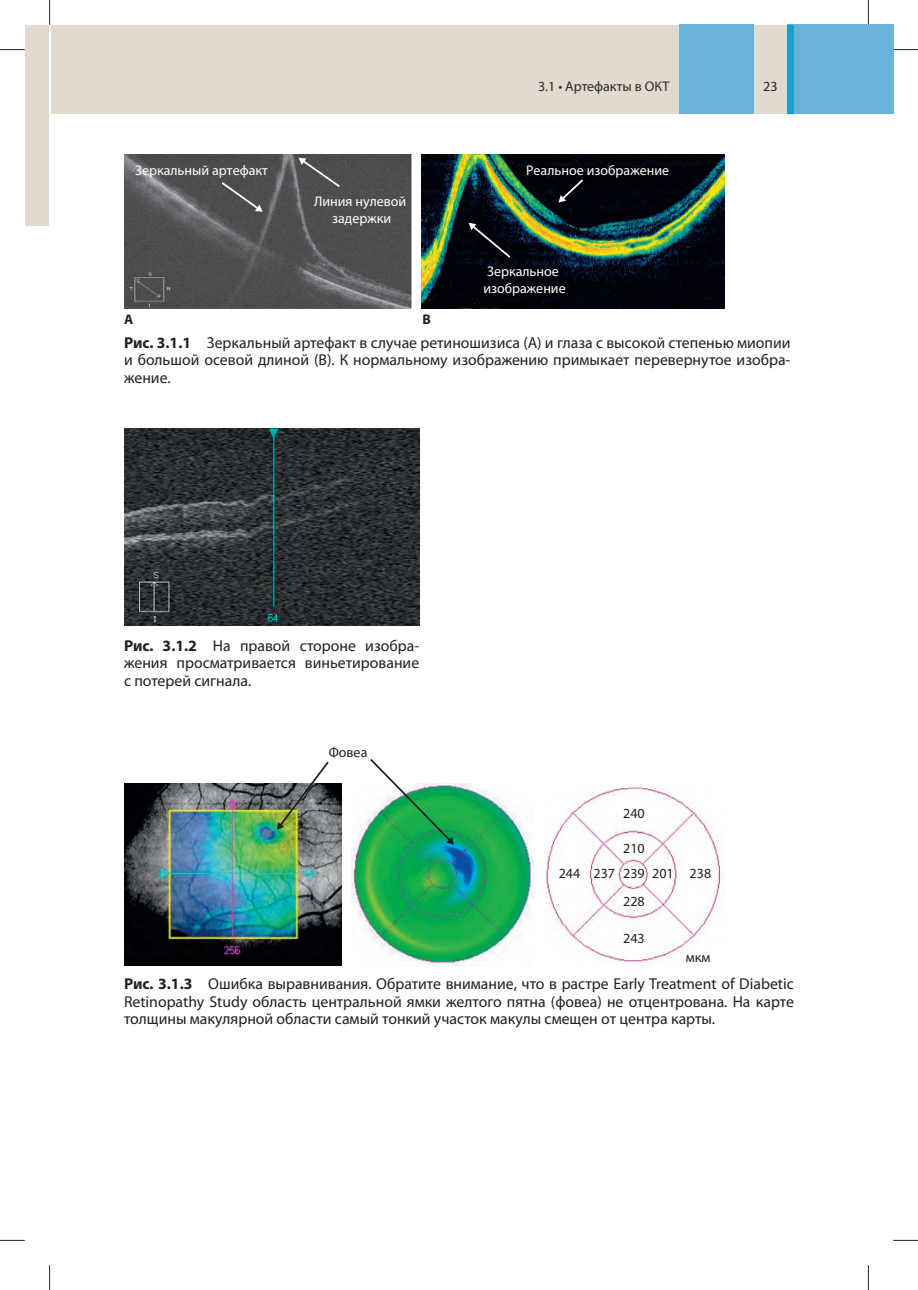
<style>
.page{position:relative;width:918px;height:1290px;background:#fff}
.page>*{position:absolute;margin:0;border:0;box-sizing:border-box;transform-origin:0 0}
.t1{font:15.75px/17.5px "Myriad Pro";color:#231f20;text-align:justify}
.t2{font:14px/16.8px "Myriad Pro";color:#fff;text-align:center}
.t3{font:14px/27.8px "Myriad Pro";color:#231f20}
.t4{font:14px "Myriad Pro";color:#2b292a}
.t5{font:700 14px "Myriad Pro";color:#231f20}
.s1{font-weight:700}
</style>
<div class="page">
<div style="left:51px;top:25px;width:841px;height:89px;background:#e1dbcf"></div>
<div style="left:787px;top:25px;width:106px;height:89px;background:#69b3d8"></div>
<div style="left:679px;top:25px;width:75px;height:89px;background:#69b3d8"></div>
<div style="left:787px;top:25px;width:7px;height:89px;background:#17a1cd"></div>
<div style="left:25px;top:25px;width:24px;height:200px;background:#e1dbcf"></div>
<img style="left:124px;top:784px;width:218px;height:182px">
<img style="left:352px;top:784px;width:181px;height:182px">
<img style="left:546px;top:787px;width:175px;height:175px">
<svg style="left:277px;top:761px;width:53px;height:69px"></svg>
<svg style="left:368px;top:759px;width:86px;height:85px"></svg>
<img style="left:124px;top:429px;width:295px;height:196px">
<img style="left:124px;top:154px;width:288px;height:155px">
<img style="left:421px;top:154px;width:303px;height:154px">
<svg style="left:220px;top:180px;width:43px;height:32px"></svg>
<svg style="left:298px;top:158px;width:44px;height:31px"></svg>
<svg style="left:468px;top:223px;width:44px;height:37px;background:#12141c"></svg>
<svg style="left:558px;top:178px;width:27px;height:24px"></svg>
<svg style="left:0;top:49px;width:25px;height:1px"></svg>
<svg style="left:893px;top:49px;width:25px;height:1px"></svg>
<svg style="left:0;top:1240px;width:25px;height:1px"></svg>
<svg style="left:893px;top:1240px;width:25px;height:1px"></svg>
<svg style="left:49px;top:0;width:1px;height:25px"></svg>
<svg style="left:49px;top:1265px;width:1px;height:25px"></svg>
<svg style="left:868px;top:0;width:1px;height:25px"></svg>
<svg style="left:868px;top:1265px;width:1px;height:25px"></svg>
<p class="t2" style="left:135px;top:163px;width:134px">Зеркальный артефакт</p>
<p class="t2" style="left:314px;top:194px;width:94px">Линия нулевой задержки</p>
<p class="t4" style="left:538px;top:81px;width:133px">3.1 • Артефакты в ОКТ</p>
<p class="t3" style="left:763px;top:74px;width:16px">23</p>
<p class="t2" style="left:526px;top:163px;width:144px">Реальное изображение</p>
<p class="t2" style="left:483px;top:264px;width:84px;text-align:left">Зеркальное изображение</p>
<p class="t5" style="left:124px;top:313px;width:11px">A</p>
<p class="t5" style="left:422px;top:313px;width:10px">B</p>
<p class="t1" style="left:124px;top:335px;width:668px"><span class="s1">Рис. 3.1.1</span> Зеркальный артефакт в случае ретиношизиса (A) и глаза с высокой степенью миопии и большой осевой длиной (B). К нормальному изображению примыкает перевернутое изобра&shy;жение.</p>
<p class="t1" style="left:124px;top:638px;width:297px"><span class="s1">Рис. 3.1.2</span> На правой стороне изобра&shy;жения просматривается виньетирование с потерей сигнала.</p>
<p class="t3" style="left:329px;top:740px;width:40px">Фовеа</p>
<p class="t3" style="left:623px;top:800px;width:23px">240</p>
<p class="t3" style="left:623px;top:835px;width:23px">210</p>
<p class="t3" style="left:559px;top:860px;width:58px">244 237</p>
<p class="t3" style="left:652px;top:860px;width:60px">201 238</p>
<p class="t3" style="left:623px;top:860px;width:23px">239<br>228</p>
<p class="t3" style="left:623px;top:925px;width:23px">243</p>
<p class="t3" style="left:686px;top:944px;width:26px">мкм</p>
<p class="t1" style="left:124px;top:976px;width:671px"><span class="s1">Рис. 3.1.3</span> Ошибка выравнивания. Обратите внимание, что в растре Early Treatment of Diabetic Retinopathy Study область центральной ямки желтого пятна (фовеа) не отцентрована. На карте толщины макулярной области самый тонкий участок макулы смещен от центра карты.</p>
</div>
